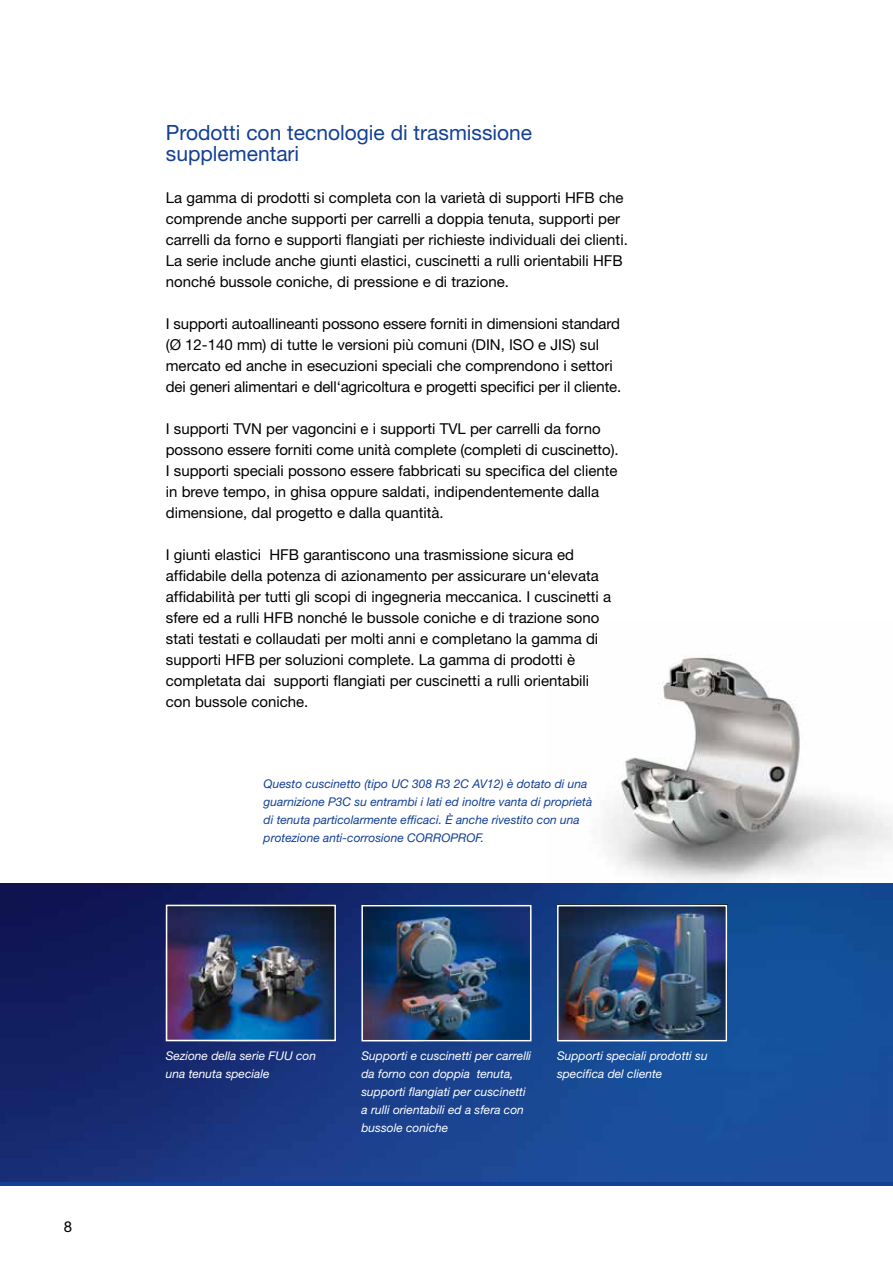
<style>
.page{position:relative;width:893px;height:1263px;background:#fff}
.page>*{position:absolute;margin:0;border:0;box-sizing:border-box;transform-origin:0 0}
.t1{font:21px/21px "Helvetica Neue";color:#134094}
.t2{font:15px/21px "Helvetica Neue";color:#000}
.t3{font:italic 12px/18px "Helvetica Neue";color:#fff}
.t4{font:italic 12px/18px "Helvetica Neue";color:#134094}
</style>
<div class="page">
<img style="left:547px;top:655px;width:346px;height:229px">
<img style="left:0;top:884px;width:893px;height:297px">
<img style="left:560px;top:908px;width:164px;height:130px">
<div style="left:557px;top:905px;width:170px;height:136px;border:2px solid #fff"></div>
<img style="left:364px;top:908px;width:164px;height:130px">
<div style="left:361px;top:905px;width:170px;height:136px;border:2px solid #fff"></div>
<img style="left:169px;top:908px;width:164px;height:130px">
<div style="left:166px;top:905px;width:170px;height:136px;border:2px solid #fff"></div>
<p class="t2" style="left:64px;top:1215px;width:10px">8</p>
<h1 class="t1" style="left:166px;top:122px;width:368px">Prodotti con tecnologie di trasmissione supplementari</h1>
<p class="t2" style="left:166px;top:187px;width:463px">La gamma di prodotti si completa con la varietà di supporti HFB che comprende anche supporti per carrelli a doppia tenuta, supporti per carrelli da forno e supporti flangiati per richieste individuali dei clienti.<br>La serie include anche giunti elastici, cuscinetti a rulli orientabili HFB nonché bussole coniche, di pressione e di trazione.</p>
<p class="t2" style="left:166px;top:313px;width:457px">I supporti autoallineanti possono essere forniti in dimensioni standard (Ø 12-140 mm) di tutte le versioni più comuni (DIN, ISO e JIS) sul mercato ed anche in esecuzioni speciali che comprendono i settori dei generi alimentari e dell‘agricoltura e progetti specifici per il cliente.</p>
<p class="t2" style="left:166px;top:418px;width:454px">I supporti TVN per vagoncini e i supporti TVL per carrelli da forno possono essere forniti come unità complete (completi di cuscinetto).<br>I supporti speciali possono essere fabbricati su specifica del cliente in breve tempo, in ghisa oppure saldati, indipendentemente dalla dimensione, dal progetto e dalla quantità.</p>
<p class="t2" style="left:166px;top:544px;width:447px">I giunti elastici HFB garantiscono una trasmissione sicura ed affidabile della potenza di azionamento per assicurare un‘elevata affidabilità per tutti gli scopi di ingegneria meccanica. I cuscinetti a sfere ed a rulli HFB nonché le bussole coniche e di trazione sono stati testati e collaudati per molti anni e completano la gamma di supporti HFB per soluzioni complete. La gamma di prodotti è completata dai supporti flangiati per cuscinetti a rulli orientabili con bussole coniche.</p>
<p class="t4" style="left:264px;top:775px;width:330px">Questo cuscinetto (tipo UC 308 R3 2C AV12) è dotato di una guarnizione P3C su entrambi i lati ed inoltre vanta di proprietà di tenuta particolarmente efficaci. È anche rivestito con una protezione anti-corrosione CORROPROF.</p>
<p class="t3" style="left:166px;top:1047px;width:152px">Sezione della serie FUU con una tenuta speciale</p>
<p class="t3" style="left:361px;top:1047px;width:171px">Supporti e cuscinetti per carrelli da forno con doppia tenuta, supporti flangiati per cuscinetti a rulli orientabili ed a sfera con bussole coniche</p>
<p class="t3" style="left:557px;top:1047px;width:152px">Supporti speciali prodotti su specifica del cliente</p>
</div>
